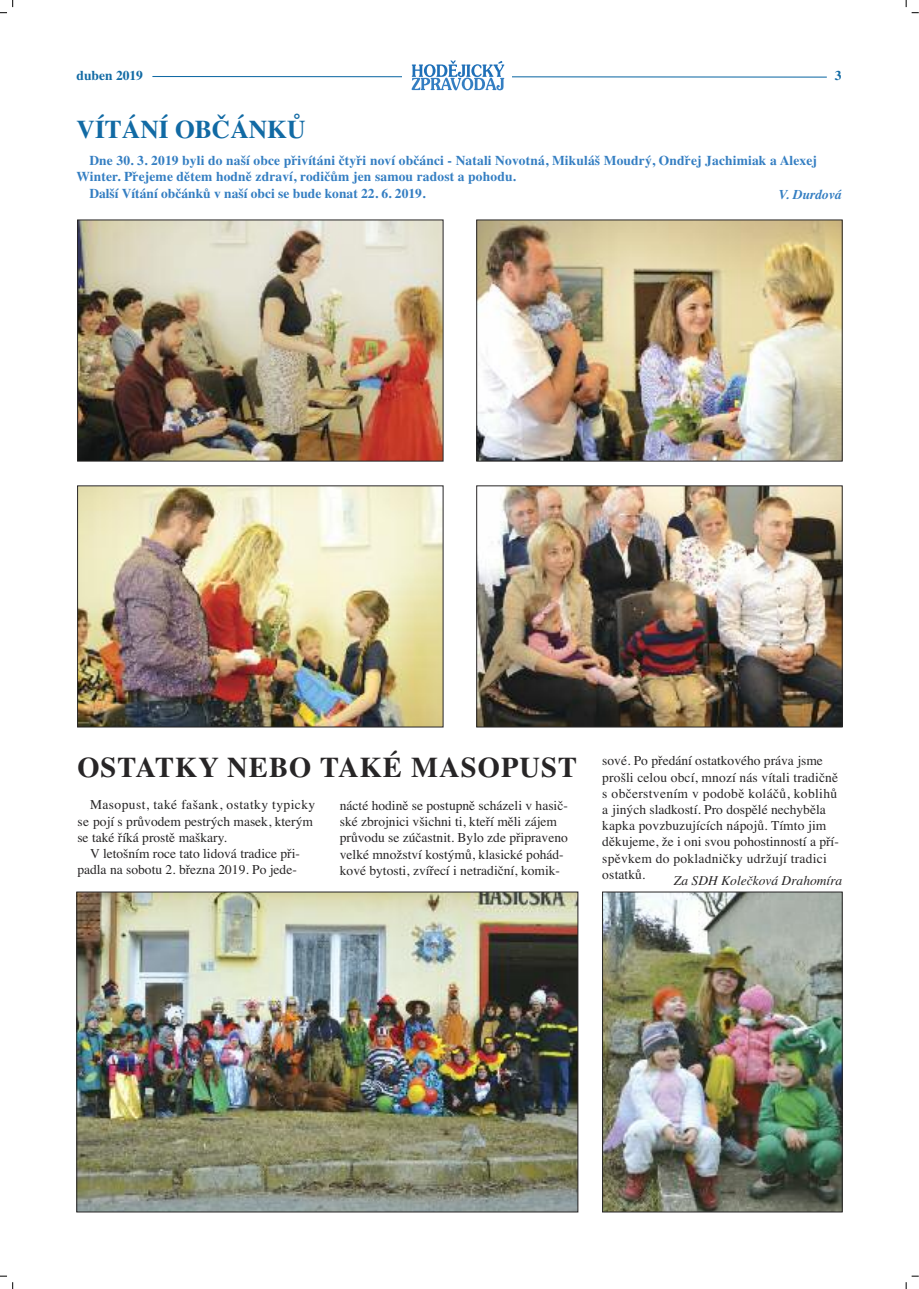
<style>
.page{position:relative;width:919px;height:1289px;background:#fff}
.page>*{position:absolute;margin:0;border:0;box-sizing:border-box;transform-origin:0 0}
.t1{font:700 28.5px "Times";letter-spacing:.035em;color:#272526}
.t2{font:700 25.5px "Times";color:#116aa4}
.t3{font:13.5px/16.2px "Times";color:#272526}
.t4{font:700 13.5px "Times";letter-spacing:.01em;color:#347ec2}
.t5{font:italic 13.5px "Times";color:#272526}
.t6{font:700 13.5px "Times";color:#116aa4}
.t7{font:italic 700 13.5px "Times";color:#347ec2}
</style>
<div class="page">
<svg style="left:152px;top:61px;width:675px;height:29px"></svg>
<svg style="left:0;top:0;width:13px;height:13px"></svg>
<svg style="left:905px;top:0;width:13px;height:13px"></svg>
<img style="left:79px;top:222px;width:362px;height:237px">
<div style="left:77px;top:220px;width:366px;height:241px;border:1px solid #272526"></div>
<img style="left:478px;top:222px;width:362px;height:237px">
<div style="left:476px;top:220px;width:366px;height:241px;border:1px solid #272526"></div>
<img style="left:79px;top:487px;width:362px;height:238px">
<div style="left:77px;top:485px;width:366px;height:242px;border:1px solid #272526"></div>
<img style="left:79px;top:893px;width:497px;height:317px">
<div style="left:77px;top:891px;width:501px;height:321px;border:1px solid #272526"></div>
<img style="left:604px;top:893px;width:236px;height:317px">
<div style="left:602px;top:891px;width:240px;height:321px;border:1px solid #272526"></div>
<img style="left:478px;top:487px;width:362px;height:238px">
<div style="left:476px;top:485px;width:366px;height:242px;border:1px solid #272526"></div>
<p class="t6" style="left:77px;top:67px;width:68px">duben 2019</p>
<p class="t6" style="left:834px;top:67px;width:8px">3</p>
<h2 class="t2" style="left:77px;top:114px;width:230px">VÍTÁNÍ OBČÁNKŮ</h2>
<p class="t4" style="left:89px;top:153px;width:729px">Dne 30. 3. 2019 byli do naší obce přivítáni čtyři noví občánci - Natali Novotná, Mikuláš Moudrý, Ondřej Jachimiak a Alexej</p>
<p class="t4" style="left:77px;top:169px;width:441px">Winter. Přejeme dětem hodně zdraví, rodičům jen samou radost a pohodu.</p>
<p class="t4" style="left:89px;top:185px;width:337px">Další Vítání občánků v naší obci se bude konat 22. 6. 2019.</p>
<p class="t7" style="left:778px;top:186px;width:64px">V. Durdová</p>
<h1 class="t1" style="left:77px;top:751px;width:501px">OSTATKY NEBO TAKÉ MASOPUST</h1>
<p class="t3" style="left:340px;top:797px;width:229px">nácté hodině se postupně scházeli v hasič&shy;ské zbrojnici všichni ti, kteří měli zájem průvodu se zúčastnit. Bylo zde připraveno velké množství kostýmů, klasické pohád&shy;kové bytosti, zvířecí i netradiční, komik-</p>
<p class="t3" style="left:77px;top:796px;width:239px;text-indent:13px">Masopust, také fašank, ostatky typicky se pojí s průvodem pestrých masek, kterým se také říká prostě maškary.</p>
<p class="t3" style="left:77px;top:845px;width:224px;text-align:right">V letošním roce tato lidová tradice při&shy;padla na sobotu 2. března 2019. Po jede-</p>
<p class="t3" style="left:602px;top:752px;width:238px">sové. Po předání ostatkového práva jsme prošli celou obcí, mnozí nás vítali tradičně s občerstvením v podobě koláčů, koblihů a jiných sladkostí. Pro dospělé nechyběla kapka povzbuzujících nápojů. Tímto jim děkujeme, že i oni svou pohostinností a pří&shy;spěvkem do pokladničky udržují tradici ostatků.</p>
<p class="t5" style="left:674px;top:872px;width:170px">Za SDH Kolečková Drahomíra</p>
</div>
